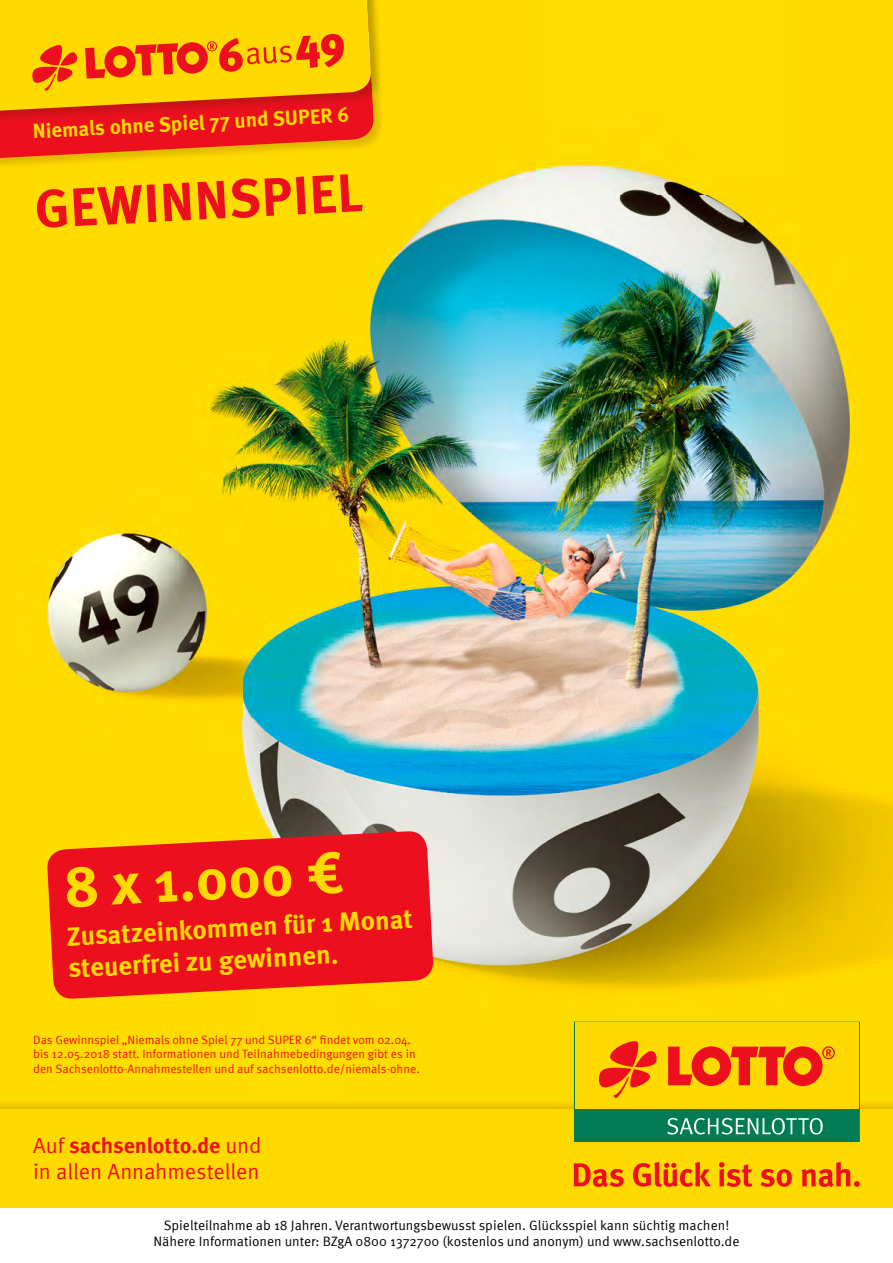
<style>
.page{position:relative;width:893px;height:1263px;background:#fff}
.page>*{position:absolute;margin:0;border:0;box-sizing:border-box;transform-origin:0 0}
.t1{font:700 58.05px "Meta Pro";color:#ffda00}
.t2{font:700 53.85px "Meta Pro";color:#ec101f}
.t3{font:700 26.55px/31.8px "Meta Pro";color:#ffda00}
.t4{font:21.75px/26.1px "Meta Pro";letter-spacing:-.005em;color:#ec101f}
.t5{font:700 20.55px "Meta Pro";color:#ffda00}
.t6{font:13.65px/16.4px "Meta Pro";color:#000;text-align:center}
.t7{font:12px/14.4px "Meta Pro";color:#ec101f}
.s1{font-weight:700}
</style>
<div class="page">
<div style="left:363px;top:0;width:492px;height:196px;background:#ffdc00"></div>
<img style="left:855px;top:0;width:38px;height:1100px">
<img style="left:0;top:176px;width:344px;height:924px">
<img style="left:344px;top:196px;width:511px;height:904px">
<div style="left:36px;top:176px;width:327px;height:53px;background:#ffdc00"></div>
<svg style="left:46px;top:830px;width:388px;height:169px;background:#ed2b1d"></svg>
<div style="left:0;top:1109px;width:893px;height:99px;background:#ffda00"></div>
<svg style="left:574px;top:1162px;width:286px;height:25px"></svg>
<img style="left:0;top:1100px;width:893px;height:9px">
<svg style="left:574px;top:1022px;width:286px;height:120px;background:#baa31f"></svg>
<img style="left:337px;top:0;width:49px;height:176px">
<div style="left:0;top:163px;width:337px;height:13px;background:#ffdc00"></div>
<img style="left:294px;top:172px;width:67px;height:4px">
<svg style="left:0;top:129px;width:374px;height:34px;background:#ee6311"></svg>
<img style="left:374px;top:0;width:10px;height:129px">
<img style="left:0;top:0;width:374px;height:129px">
<svg style="left:0;top:0;width:372px;height:116px;background:#f7a707"></svg>
<h3 class="t5" style="left:32px;top:115px;width:318px;rotate:-3deg">Niemals ohne Spiel 77 und SUPER 6</h3>
<h2 class="t2" style="left:32px;top:167px;width:330px;rotate:-3deg">GEWINNSPIEL</h2>
<h1 class="t1" style="left:62px;top:841px;width:281px;rotate:-3deg">8 x 1.000 €</h1>
<h3 class="t3" style="left:66px;top:919px;width:348px;rotate:-3deg">Zusatzeinkommen für 1 Monat steuerfrei zu gewinnen.</h3>
<p class="t7" style="left:33px;top:1031px;width:388px">Das Gewinnspiel „Niemals ohne Spiel 77 und SUPER 6“ findet vom 02.04. bis 12.05.2018 statt. Informationen und Teilnahmebedingungen gibt es in den Sachsenlotto-Annahmestellen und auf sachsenlotto.de/niemals-ohne.</p>
<h3 class="t4" style="left:33px;top:1131px;width:230px">Auf <span class="s1">sachsenlotto.de</span> und in allen Annahmestellen</h3>
<p class="t6" style="left:154px;top:1216px;width:587px">Spielteilnahme ab 18 Jahren. Verantwortungsbewusst spielen. Glücksspiel kann süchtig machen!<br>Nähere Informationen unter: BZgA 0800 1372700 (kostenlos und anonym) und www.sachsenlotto.de</p>
</div>
